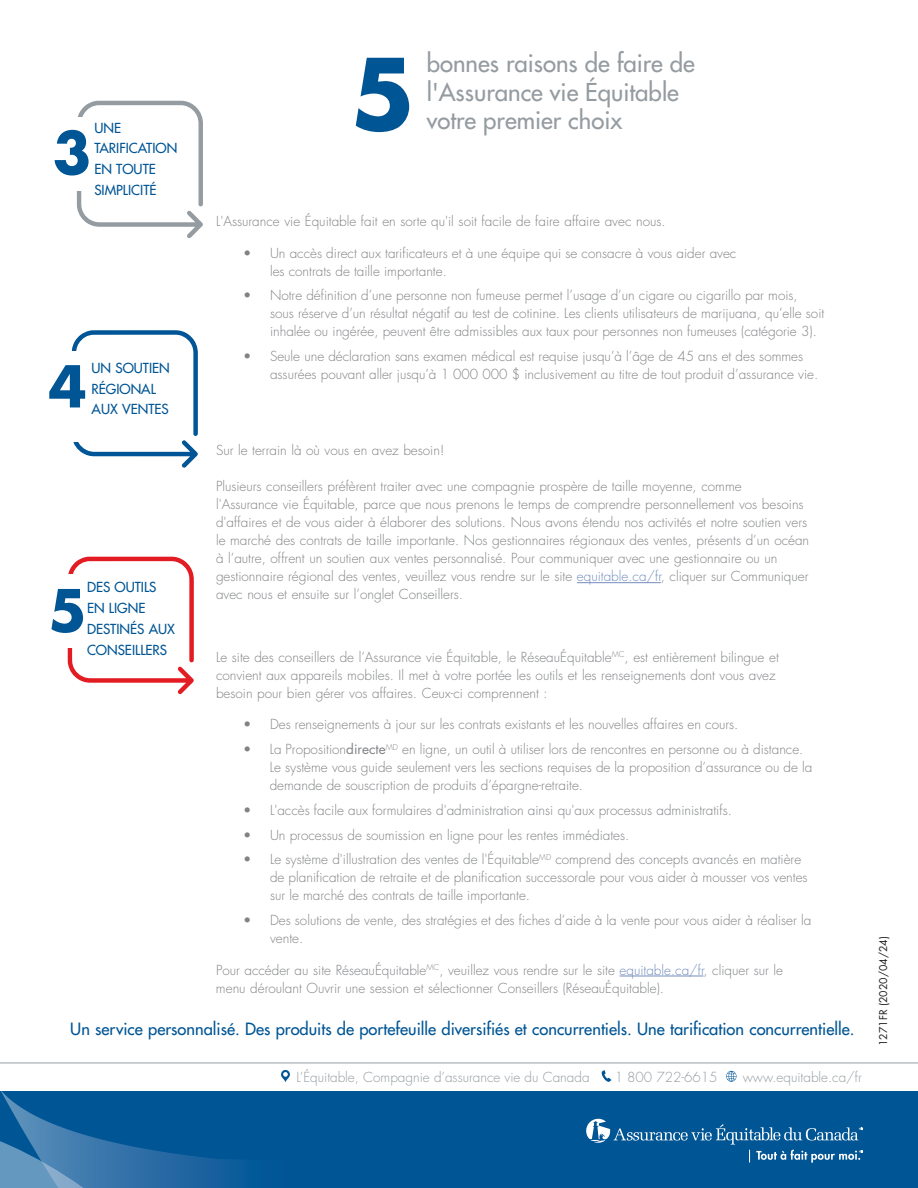
<style>
.page{position:relative;width:918px;height:1188px;background:#fff}
.page>*{position:absolute;margin:0;border:0;box-sizing:border-box;transform-origin:0 0}
.t1{font:700 94.8px "Futura Std";color:#005595}
.t2{font:700 56.1px "Futura Std";color:#005595}
.t3{font:500 24px/28.8px "Futura Std";color:#959ca1}
.t4{font:500 16.5px "Futura Std";color:#005595}
.t5{font:300 13.5px/18px "Futura Std";color:#808285}
.t6{font:500 13.5px/21px "Futura Std";color:#005595}
.t7{font:300 13.5px "Futura Std";color:#959ca1}
.t8{font:10.5px "Futura Std";color:#231f20}
.s1{color:#738cbd}
.s2{font-weight:400}
</style>
<div class="page">
<svg style="left:67px;top:556px;width:127px;height:139px"></svg>
<div style="left:28px;top:575px;width:62px;height:73px;background:#fff"></div>
<svg style="left:71px;top:330px;width:127px;height:138px"></svg>
<div style="left:28px;top:351px;width:62px;height:91px;background:#fff"></div>
<svg style="left:76px;top:100px;width:127px;height:139px"></svg>
<div style="left:28px;top:118px;width:62px;height:73px;background:#fff"></div>
<hr style="left:577px;top:582px;width:84px;height:1px;background:#738cbd">
<hr style="left:620px;top:976px;width:84px;height:1px;background:#738cbd">
<hr style="left:0;top:1063px;width:918px;height:1px;background:#959ca1">
<div style="left:0;top:1092px;width:906px;height:96px;background:#005595"></div>
<svg style="left:0;top:1092px;width:240px;height:96px"></svg>
<svg style="left:586px;top:1118px;width:277px;height:45px"></svg>
<svg style="left:602px;top:1070px;width:9px;height:12px"></svg>
<svg style="left:281px;top:1070px;width:9px;height:12px"></svg>
<svg style="left:726px;top:1071px;width:10px;height:11px"></svg>
<p class="t6" style="left:94px;top:117px;width:84px">UNE<br>TARIFICATION<br>EN TOUTE<br>SIMPLICITÉ</p>
<h2 class="t2" style="left:53px;top:115px;width:40px">3</h2>
<p class="t6" style="left:92px;top:357px;width:80px">UN SOUTIEN<br>RÉGIONAL</p>
<h2 class="t2" style="left:48px;top:349px;width:40px">4</h2>
<p class="t6" style="left:92px;top:399px;width:79px">AUX VENTES</p>
<h1 class="t1" style="left:351px;top:31px;width:67px">5</h1>
<h3 class="t3" style="left:427px;top:49px;width:270px">bonnes raisons de faire de l'Assurance vie Équitable votre premier choix</h3>
<p class="t5" style="left:216px;top:213px;width:451px">L'Assurance vie Équitable fait en sorte qu'il soit facile de faire affaire avec nous.</p>
<p class="t5" style="left:270px;top:244px;width:468px;text-indent:-27px">• Un accès direct aux tarificateurs et à une équipe qui se consacre à vous aider avec les contrats de taille importante.</p>
<p class="t5" style="left:270px;top:287px;width:556px;text-indent:-27px">• Notre définition d’une personne non fumeuse permet l’usage d’un cigare ou cigarillo par mois, sous réserve d’un résultat négatif au test de cotinine. Les clients utilisateurs de marijuana, qu’elle soit inhalée ou ingérée, peuvent être admissibles aux taux pour personnes non fumeuses (catégorie 3).</p>
<p class="t5" style="left:270px;top:348px;width:550px;text-indent:-27px">• Seule une déclaration sans examen médical est requise jusqu’à l’âge de 45 ans et des sommes assurées pouvant aller jusqu’à 1 000 000 $ inclusivement au titre de tout produit d’assurance vie.</p>
<p class="t5" style="left:216px;top:442px;width:230px">Sur le terrain là où vous en avez besoin!</p>
<p class="t5" style="left:216px;top:478px;width:595px">Plusieurs conseillers préfèrent traiter avec une compagnie prospère de taille moyenne, comme<br>l'Assurance vie Équitable, parce que nous prenons le temps de comprendre personnellement vos besoins d'affaires et de vous aider à élaborer des solutions. Nous avons étendu nos activités et notre soutien vers le marché des contrats de taille importante. Nos gestionnaires régionaux des ventes, présents d’un océan à l’autre, offrent un soutien aux ventes personnalisé. Pour communiquer avec une gestionnaire ou un gestionnaire régional des ventes, veuillez vous rendre sur le site <span class="s1">equitable.ca/fr</span>, cliquer sur Communiquer avec nous et ensuite sur l’onglet Conseillers.</p>
<p class="t6" style="left:87px;top:576px;width:89px">DES OUTILS<br>EN LIGNE<br>DESTINÉS AUX<br>CONSEILLERS</p>
<h2 class="t2" style="left:48px;top:573px;width:40px">5</h2>
<p class="t5" style="left:216px;top:648px;width:564px">Le site des conseillers de l’Assurance vie Équitable, le RéseauÉquitable<sup>MC</sup>, est entièrement bilingue et convient aux appareils mobiles. Il met à votre portée les outils et les renseignements dont vous avez besoin pour bien gérer vos affaires. Ceux-ci comprennent :</p>
<p class="t5" style="left:243px;top:716px;width:497px">• Des renseignements à jour sur les contrats existants et les nouvelles affaires en cours.</p>
<p class="t5" style="left:270px;top:741px;width:544px;text-indent:-27px">• La Proposition<span class="s2">directe</span><sup>MD</sup> en ligne, un outil à utiliser lors de rencontres en personne ou à distance.<br>Le système vous guide seulement vers les sections requises de la proposition d’assurance ou de la demande de souscription de produits d’épargne-retraite.</p>
<p class="t5" style="left:243px;top:801px;width:490px">• L'accès facile aux formulaires d'administration ainsi qu'aux processus administratifs.</p>
<p class="t5" style="left:243px;top:826px;width:388px">• Un processus de soumission en ligne pour les rentes immédiates.</p>
<p class="t5" style="left:270px;top:851px;width:539px;text-indent:-27px">• Le système d'illustration des ventes de l'Équitable<sup>MD</sup> comprend des concepts avancés en matière de planification de retraite et de planification successorale pour vous aider à mousser vos ventes sur le marché des contrats de taille importante.</p>
<p class="t5" style="left:270px;top:912px;width:543px;text-indent:-27px">• Des solutions de vente, des stratégies et des fiches d’aide à la vente pour vous aider à réaliser la vente.</p>
<p class="t5" style="left:216px;top:961px;width:569px">Pour accéder au site RéseauÉquitable<sup>MC</sup>, veuillez vous rendre sur le site <span class="s1">equitable.ca/fr</span>, cliquer sur le menu déroulant Ouvrir une session et sélectionner Conseillers (RéseauÉquitable).</p>
<p class="t4" style="left:70px;top:1018px;width:786px">Un service personnalisé. Des produits de portefeuille diversifiés et concurrentiels. Une tarification concurrentielle.</p>
<p class="t7" style="left:297px;top:1069px;width:294px">L’Équitable, Compagnie d’assurance vie du Canada</p>
<p class="t7" style="left:615px;top:1069px;width:105px">1 800 722-6615</p>
<p class="t7" style="left:743px;top:1069px;width:121px">www.equitable.ca/fr</p>
<p class="t8" style="left:877px;top:1046px;width:111px;rotate:-90deg">1271FR (2020/04/24)</p>
</div>
